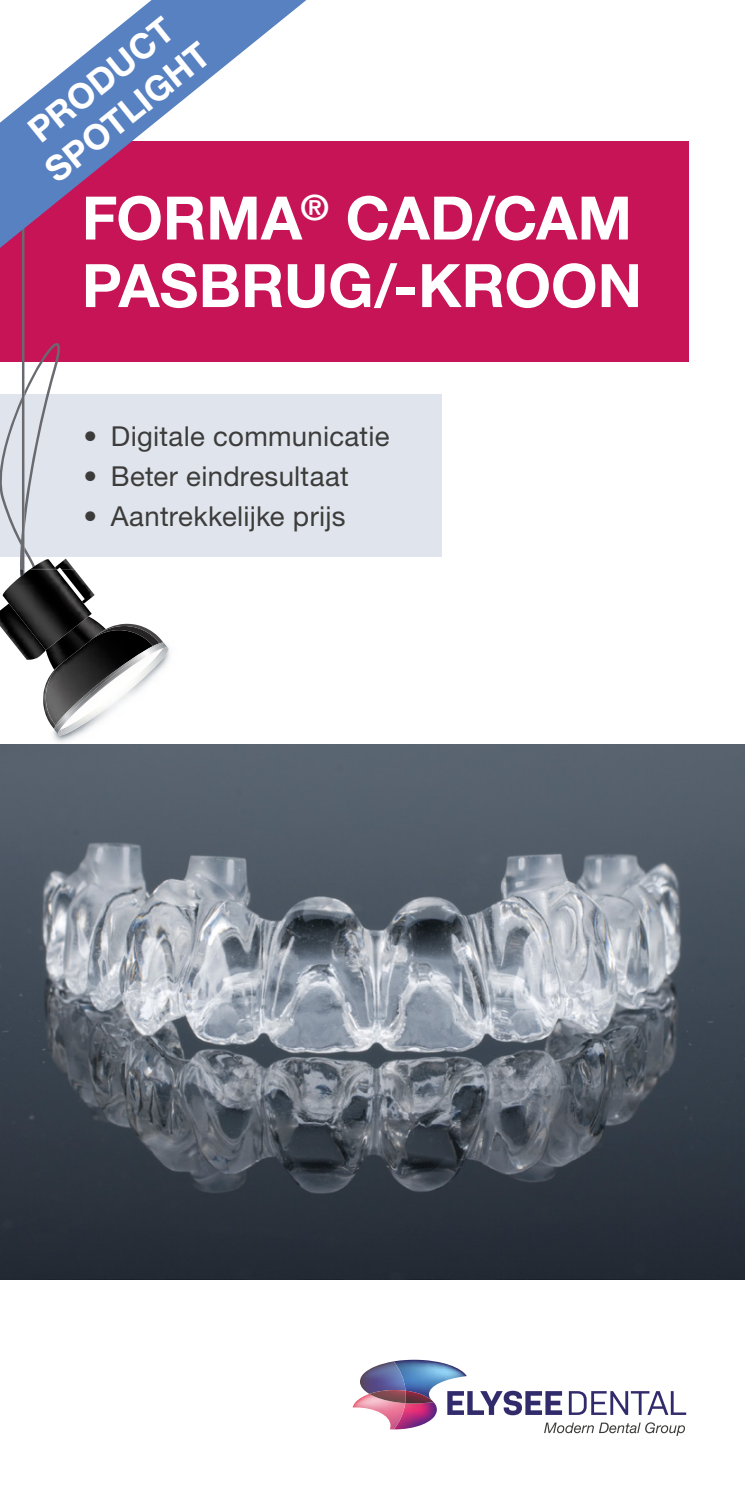
<style>
.page{position:relative;width:745px;height:1489px;background:#fff}
.page>*{position:absolute;margin:0;border:0;box-sizing:border-box;transform-origin:0 0}
.t1{font:700 60px/67.5px "Helvetica Neue LT Std";letter-spacing:-.005em;color:#fff}
.t2{font:700 35px/42px "Helvetica Neue LT Std";color:#fff;text-align:center}
.t3{font:27.5px "Helvetica Neue LT Std";letter-spacing:.01em;color:#3c3c3b}
</style>
<div class="page">
<div style="left:0;top:394px;width:441px;height:163px;background:#e0e4ec"></div>
<svg style="left:447px;top:1390px;width:114px;height:25px"></svg>
<svg style="left:568px;top:1391px;width:117px;height:23px"></svg>
<img style="left:397px;top:1359px;width:69px;height:41px">
<img style="left:405px;top:1401px;width:31px;height:28px">
<img style="left:405px;top:1389px;width:28px;height:14px">
<img style="left:360px;top:1361px;width:45px;height:32px">
<img style="left:352px;top:1393px;width:53px;height:36px">
<svg style="left:544px;top:1422px;width:140px;height:13px"></svg>
<div style="left:0;top:142px;width:687px;height:220px;background:#c71457"></div>
<img style="left:62px;top:558px;width:12px;height:11px">
<svg style="left:0;top:248px;width:62px;height:321px"></svg>
<img style="left:0;top:609px;width:39px;height:50px">
<img style="left:106px;top:623px;width:51px;height:12px">
<img style="left:92px;top:618px;width:14px;height:17px">
<img style="left:2px;top:569px;width:90px;height:81px">
<img style="left:39px;top:635px;width:131px;height:107px">
<img style="left:54px;top:643px;width:114px;height:92px">
<img style="left:58px;top:707px;width:23px;height:27px">
<img style="left:61px;top:647px;width:107px;height:86px">
<img style="left:62px;top:648px;width:101px;height:81px">
<svg style="left:0;top:0;width:306px;height:248px"></svg>
<img style="left:0;top:744px;width:744px;height:534px">
<p class="t2" style="left:10px;top:125px;width:201px;rotate:-39deg">PRODUCT<br>SPOTLIGHT</p>
<h1 class="t1" style="left:82px;top:183px;width:561px">FORMA<sup>®</sup> CAD/CAM<br>PASBRUG/-KROON</h1>
<p class="t3" style="left:83px;top:419px;width:307px">• Digitale communicatie</p>
<p class="t3" style="left:83px;top:459px;width:267px">• Beter eindresultaat</p>
<p class="t3" style="left:83px;top:499px;width:264px">• Aantrekkelijke prijs</p>
</div>
